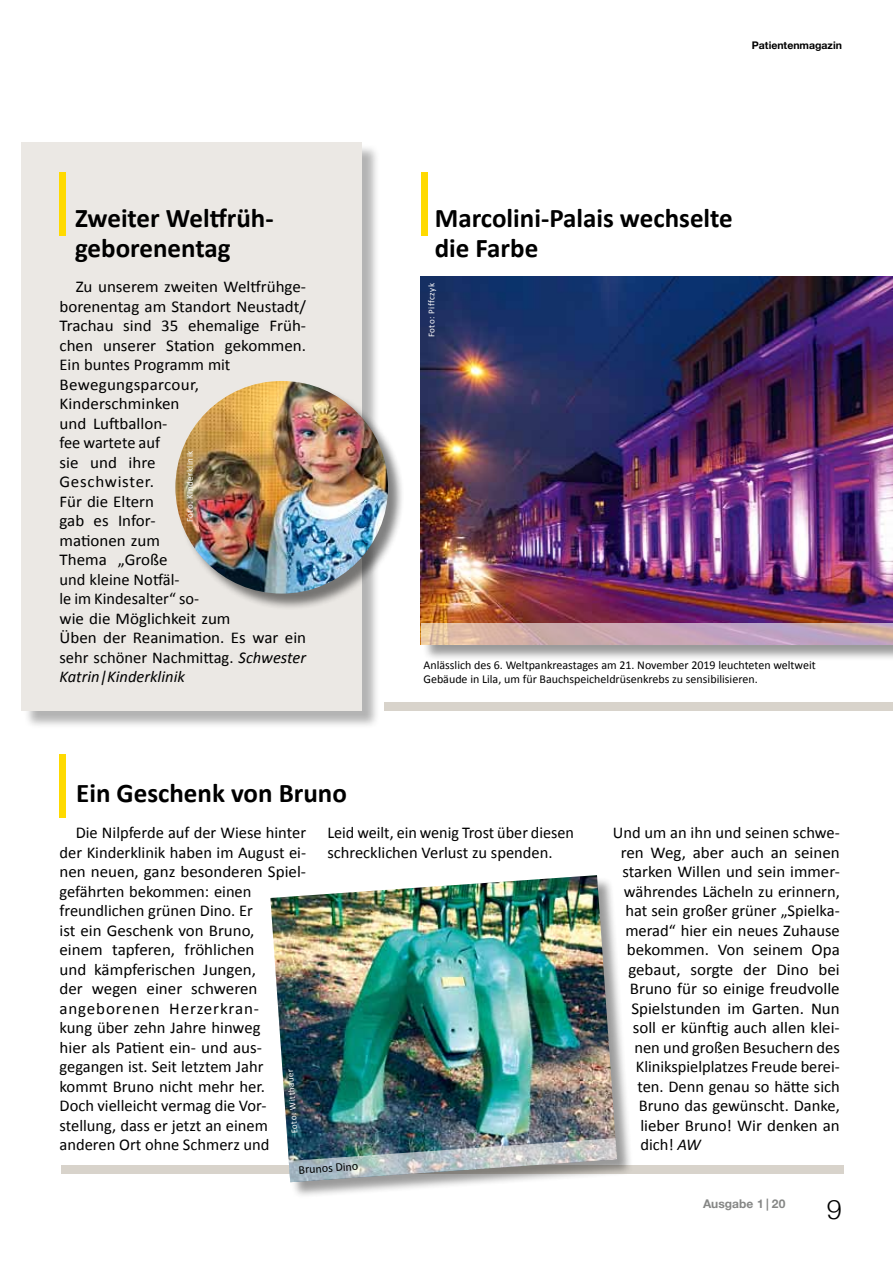
<style>
.page{position:relative;width:893px;height:1263px;background:#fff}
.page>*{position:absolute;margin:0;border:0;box-sizing:border-box;transform-origin:0 0}
.t1{font:700 27px/30px "Calibri";color:#000}
.t2{font:300 27px "Helvetica Neue";color:#000}
.t3{font:16.5px/19.5px "Calibri";color:#000}
.t4{font:12px/14.4px "Calibri";color:#000}
.t5{font:700 12px "Helvetica Neue";color:#868786}
.t6{font:700 10.5px "Helvetica Neue";color:#000}
.t7{font:9px "Calibri";letter-spacing:.05em;color:#fff}
.s1{font-style:italic}
</style>
<div class="page">
<div style="left:61px;top:1165px;width:782px;height:9px;background:#d8d3cb"></div>
<div style="left:24px;top:144px;width:356px;height:585px;background:#000;opacity:.3"></div>
<div style="left:21px;top:142px;width:340px;height:568px;background:#ebe8e4"></div>
<div style="left:60px;top:754px;width:6px;height:63px;background:#ffda00"></div>
<div style="left:421px;top:173px;width:6px;height:63px;background:#ffda00"></div>
<div style="left:272px;top:876px;width:361px;height:323px;background:#000;opacity:.4"></div>
<img style="left:270px;top:875px;width:347px;height:307px">
<img style="left:289px;top:1138px;width:328px;height:44px">
<div style="left:60px;top:173px;width:6px;height:63px;background:#ffda00"></div>
<div style="left:385px;top:702px;width:508px;height:8px;background:#d8d3cb"></div>
<div style="left:422px;top:278px;width:471px;height:384px;background:#000;opacity:.4"></div>
<img style="left:421px;top:277px;width:472px;height:346px">
<div style="left:176px;top:382px;width:229px;height:229px;background:#000;opacity:.5"></div>
<img style="left:175px;top:381px;width:213px;height:213px;border-radius:106px">
<svg style="left:421px;top:623px;width:472px;height:22px;background:#cbabb2"></svg>
<h1 class="t1" style="left:75px;top:201px;width:200px">Zweiter Weltfrüh&shy;geborenentag</h1>
<p class="t3" style="left:60px;top:276px;width:248px;text-indent:16px">Zu unserem zweiten Weltfrühge&shy;borenentag am Standort Neustadt/<br>Trachau sind 35 ehemalige Früh&shy;chen unserer Station gekommen.<br>Ein buntes Programm mit<br>Bewegungsparcour,<br>Kinderschminken<br>und Luftballon-<br>fee wartete auf<br>sie und ihre<br>Geschwister.<br>Für die Eltern<br>gab es Infor-<br>mationen zum<br>Thema „Große<br>und kleine Notfäl-<br>le im Kindesalter“ so-<br>wie die Möglichkeit zum<br>Üben der Reanimation. Es war ein sehr schöner Nachmittag. <span class="s1">Schwester<br>Katrin|Kinderklinik</span></p>
<p class="t7" style="left:184px;top:522px;width:73px;rotate:-90deg">Foto: Kinderklinik</p>
<h1 class="t1" style="left:76px;top:777px;width:272px">Ein Geschenk von Bruno</h1>
<p class="t6" style="left:752px;top:37px;width:92px">Patientenmagazin</p>
<h1 class="t1" style="left:435px;top:201px;width:300px">Marcolini-Palais wechselte die Farbe</h1>
<p class="t7" style="left:426px;top:337px;width:56px;rotate:-90deg">Foto: Piffczyk</p>
<p class="t4" style="left:423px;top:657px;width:394px">Anlässlich des 6. Weltpankreastages am 21. November 2019 leuchteten weltweit<br>Gebäude in Lila, um für Bauchspeicheldrüsenkrebs zu sensibilisieren.</p>
<p class="t3" style="left:59px;top:822px;width:248px;text-indent:16px">Die Nilpferde auf der Wiese hinter der Kinderklinik haben im August ei&shy;nen neuen, ganz besonderen Spiel&shy;gefährten bekommen: einen freundlichen grünen Dino. Er<br>ist ein Geschenk von Bruno,<br>einem tapferen, fröhlichen<br>und kämpferischen Jungen,<br>der wegen einer schweren angeborenen Herzerkran-<br>kung über zehn Jahre hinweg<br>hier als Patient ein- und aus&shy;gegangen ist. Seit letztem Jahr kommt Bruno nicht mehr her.<br>Doch vielleicht vermag die Vor&shy;stellung, dass er jetzt an einem anderen Ort ohne Schmerz und</p>
<p class="t3" style="left:327px;top:822px;width:248px">Leid weilt, ein wenig Trost über diesen schrecklichen Verlust zu spenden.</p>
<p class="t3" style="left:613px;top:822px;width:228px">Und um an ihn und seinen schwe-</p>
<p class="t3" style="left:621px;top:842px;width:220px">ren Weg, aber auch an seinen</p>
<p class="t3" style="left:622px;top:861px;width:219px">starken Willen und sein immer-</p>
<p class="t3" style="left:624px;top:881px;width:218px">währendes Lächeln zu erinnern,</p>
<p class="t3" style="left:625px;top:900px;width:216px">hat sein großer grüner „Spielka-</p>
<p class="t3" style="left:625px;top:920px;width:216px">merad“ hier ein neues Zuhause</p>
<p class="t3" style="left:627px;top:939px;width:214px">bekommen. Von seinem Opa</p>
<p class="t3" style="left:628px;top:959px;width:213px">gebaut, sorgte der Dino bei</p>
<p class="t3" style="left:630px;top:978px;width:211px">Bruno für so einige freudvolle</p>
<p class="t3" style="left:631px;top:998px;width:210px">Spielstunden im Garten. Nun</p>
<p class="t3" style="left:633px;top:1017px;width:208px">soll er künftig auch allen klei-</p>
<p class="t3" style="left:634px;top:1037px;width:207px">nen und großen Besuchern des</p>
<p class="t3" style="left:636px;top:1056px;width:205px">Klinikspielplatzes Freude berei-</p>
<p class="t3" style="left:637px;top:1076px;width:204px">ten. Denn genau so hätte sich</p>
<p class="t3" style="left:639px;top:1095px;width:203px">Bruno das gewünscht. Danke,</p>
<p class="t3" style="left:640px;top:1115px;width:201px">lieber Bruno! Wir denken an</p>
<p class="t3" style="left:640px;top:1134px;width:62px">dich! <span class="s1">AW</span></p>
<p class="t7" style="left:289px;top:1134px;width:66px;rotate:-94deg">Foto: Witthauer</p>
<p class="t4" style="left:298px;top:1162px;width:61px;rotate:-4deg">Brunos Dino</p>
<p class="t5" style="left:703px;top:1195px;width:84px">Ausgabe 1 | 20</p>
<h1 class="t2" style="left:827px;top:1187px;width:17px">9</h1>
</div>
